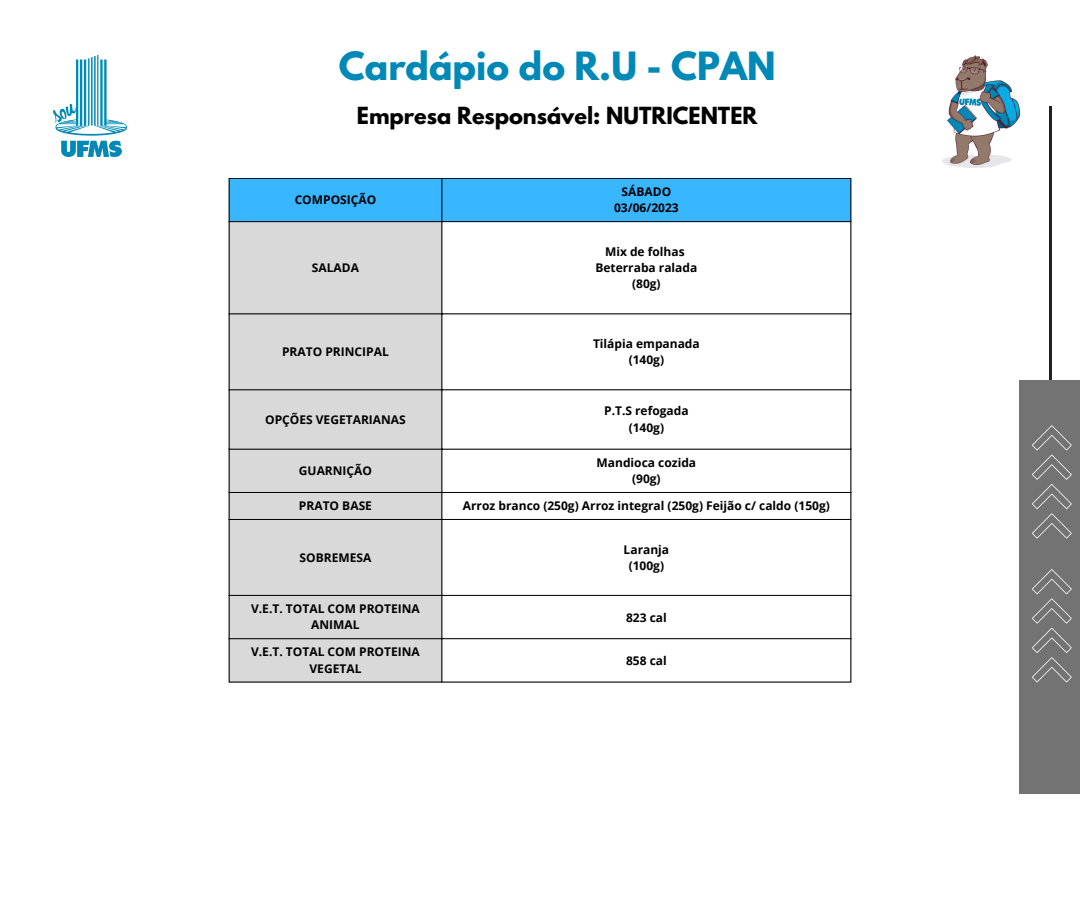
<style>
.page{position:relative;width:1080px;height:900px;background:#fff}
.page>*{position:absolute;margin:0;border:0;box-sizing:border-box;transform-origin:0 0}
.t1{font:700 34.5px "League Spartan";color:#0088b7}
.t2{font:700 20.92px "League Spartan";color:#000}
.t3{font:700 12px/16.4px "Open Sans";color:#000;text-align:center}
</style>
<div class="page">
<div style="left:230px;top:179px;width:621px;height:42px;background:#38b6ff"></div>
<div style="left:230px;top:222px;width:212px;height:460px;background:#d9d9d9"></div>
<hr style="left:229px;top:179px;width:1px;height:503px;background:#000">
<hr style="left:442px;top:179px;width:1px;height:503px;background:#000">
<hr style="left:851px;top:179px;width:1px;height:503px;background:#000">
<hr style="left:229px;top:178px;width:622px;height:1px;background:#000">
<hr style="left:229px;top:221px;width:622px;height:1px;background:#000">
<hr style="left:229px;top:314px;width:622px;height:1px;background:#000">
<hr style="left:229px;top:390px;width:622px;height:1px;background:#000">
<hr style="left:229px;top:449px;width:622px;height:1px;background:#000">
<hr style="left:229px;top:492px;width:622px;height:1px;background:#000">
<hr style="left:229px;top:519px;width:622px;height:1px;background:#000">
<hr style="left:229px;top:595px;width:622px;height:1px;background:#000">
<hr style="left:229px;top:638px;width:622px;height:1px;background:#000">
<hr style="left:229px;top:682px;width:622px;height:1px;background:#000">
<img style="left:943px;top:56px;width:76px;height:111px">
<img style="left:54px;top:56px;width:72px;height:101px">
<hr style="left:1050px;top:106px;width:2px;height:486px;background:#202020">
<div style="left:1019px;top:380px;width:61px;height:414px;background:#737373"></div>
<svg style="left:1032px;top:569px;width:40px;height:113px"></svg>
<svg style="left:1032px;top:425px;width:40px;height:114px"></svg>
<p class="t1" style="left:339px;top:49px;width:438px">Cardápio do R.U - CPAN</p>
<p class="t2" style="left:357px;top:105px;width:402px">Empresa Responsável: NUTRICENTER</p>
<p class="t3" style="left:295px;top:192px;width:83px">COMPOSIÇÃO</p>
<p class="t3" style="left:312px;top:259px;width:49px">SALADA</p>
<p class="t3" style="left:282px;top:344px;width:108px">PRATO PRINCIPAL</p>
<p class="t3" style="left:265px;top:411px;width:142px">OPÇÕES VEGETARIANAS</p>
<p class="t3" style="left:299px;top:462px;width:75px">GUARNIÇÃO</p>
<p class="t3" style="left:622px;top:183px;width:51px">SÁBADO</p>
<p class="t3" style="left:614px;top:200px;width:66px">03/06/2023</p>
<p class="t3" style="left:605px;top:243px;width:81px">Mix de folhas</p>
<p class="t3" style="left:595px;top:259px;width:103px">Beterraba ralada</p>
<p class="t3" style="left:632px;top:275px;width:30px">(80g)</p>
<p class="t3" style="left:593px;top:335px;width:108px">Tilápia empanada</p>
<p class="t3" style="left:629px;top:351px;width:37px">(140g)</p>
<p class="t3" style="left:604px;top:403px;width:86px">P.T.S refogada</p>
<p class="t3" style="left:629px;top:419px;width:37px">(140g)</p>
<p class="t3" style="left:597px;top:454px;width:101px">Mandioca cozida</p>
<p class="t3" style="left:632px;top:470px;width:30px">(90g)</p>
<p class="t3" style="left:299px;top:497px;width:75px">PRATO BASE</p>
<p class="t3" style="left:463px;top:497px;width:368px">Arroz branco (250g) Arroz integral (250g) Feijão c/ caldo (150g)</p>
<p class="t3" style="left:300px;top:549px;width:73px">SOBREMESA</p>
<p class="t3" style="left:624px;top:541px;width:47px">Laranja</p>
<p class="t3" style="left:629px;top:557px;width:37px">(100g)</p>
<p class="t3" style="left:251px;top:600px;width:170px">V.E.T. TOTAL COM PROTEINA<br>ANIMAL</p>
<p class="t3" style="left:626px;top:609px;width:42px">823 cal</p>
<p class="t3" style="left:251px;top:644px;width:170px">V.E.T. TOTAL COM PROTEINA<br>VEGETAL</p>
<p class="t3" style="left:626px;top:652px;width:42px">858 cal</p>
</div>
